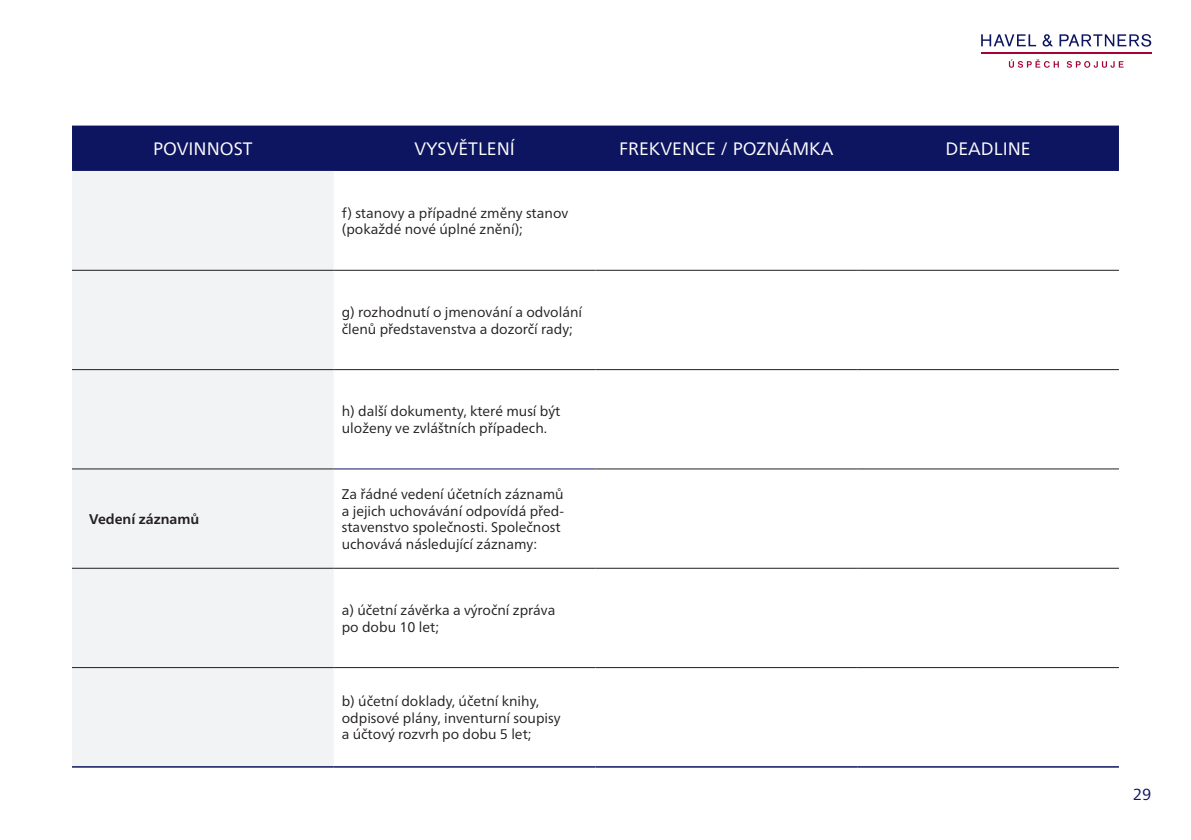
<style>
.page{position:relative;width:1191px;height:840px;background:#fff}
.page>*{position:absolute;margin:0;border:0;box-sizing:border-box;transform-origin:0 0}
.t1{font:18px "Frutiger Neue LTW1 G";color:#fff}
.t2{font:16px "Frutiger Neue LTW1 G";color:#0e1560}
.t3{font:14px/16.8px "Frutiger Neue LTW1 G";color:#231f20}
.t4{font:700 14px "Frutiger Neue LTW1 G";color:#231f20}
</style>
<div class="page">
<svg style="left:1009px;top:59px;width:114px;height:9px"></svg>
<hr style="left:981px;top:52px;width:170px;height:1px;background:#a80235">
<svg style="left:1059px;top:34px;width:92px;height:13px"></svg>
<svg style="left:981px;top:34px;width:55px;height:12px"></svg>
<svg style="left:1042px;top:34px;width:11px;height:12px"></svg>
<div style="left:72px;top:125px;width:1047px;height:46px;background:#0e1560"></div>
<div style="left:72px;top:171px;width:262px;height:594px;background:#f2f3f4"></div>
<hr style="left:72px;top:270px;width:262px;height:1px;background:#231f20">
<hr style="left:334px;top:270px;width:261px;height:1px;background:#231f20">
<hr style="left:595px;top:270px;width:262px;height:1px;background:#231f20">
<hr style="left:857px;top:270px;width:262px;height:1px;background:#231f20">
<hr style="left:72px;top:369px;width:262px;height:1px;background:#231f20">
<hr style="left:334px;top:369px;width:261px;height:1px;background:#231f20">
<hr style="left:595px;top:369px;width:262px;height:1px;background:#231f20">
<hr style="left:857px;top:369px;width:262px;height:1px;background:#231f20">
<hr style="left:72px;top:468px;width:262px;height:1px;background:#231f20">
<hr style="left:595px;top:468px;width:262px;height:1px;background:#231f20">
<hr style="left:857px;top:468px;width:262px;height:1px;background:#231f20">
<hr style="left:72px;top:567px;width:262px;height:1px;background:#231f20">
<hr style="left:334px;top:567px;width:261px;height:1px;background:#231f20">
<hr style="left:595px;top:567px;width:262px;height:1px;background:#231f20">
<hr style="left:857px;top:567px;width:262px;height:1px;background:#231f20">
<hr style="left:72px;top:667px;width:262px;height:1px;background:#231f20">
<hr style="left:334px;top:667px;width:261px;height:1px;background:#231f20">
<hr style="left:595px;top:667px;width:262px;height:1px;background:#231f20">
<hr style="left:857px;top:667px;width:262px;height:1px;background:#231f20">
<hr style="left:72px;top:765px;width:262px;height:2px;background:#0e1560">
<hr style="left:334px;top:765px;width:261px;height:2px;background:#0e1560">
<hr style="left:595px;top:765px;width:262px;height:2px;background:#0e1560">
<hr style="left:857px;top:765px;width:262px;height:2px;background:#0e1560">
<hr style="left:334px;top:468px;width:261px;height:1px;background:#0e1560">
<p class="t1" style="left:153px;top:135px;width:101px">POVINNOST</p>
<p class="t1" style="left:414px;top:135px;width:102px">VYSVĚTLENÍ</p>
<p class="t1" style="left:619px;top:135px;width:216px">FREKVENCE / POZNÁMKA</p>
<p class="t1" style="left:945px;top:135px;width:87px">DEADLINE</p>
<p class="t3" style="left:342px;top:203px;width:228px">f) stanovy a případné změny stanov (pokaždé nové úplné znění);</p>
<p class="t3" style="left:342px;top:302px;width:242px">g) rozhodnutí o jmenování a odvolání členů představenstva a dozorčí rady;</p>
<p class="t4" style="left:89px;top:508px;width:112px">Vedení záznamů</p>
<p class="t3" style="left:342px;top:401px;width:220px">h) další dokumenty, které musí být uloženy ve zvláštních případech.</p>
<p class="t3" style="left:342px;top:484px;width:224px">Za řádné vedení účetních záznamů a jejich uchovávání odpovídá před&shy;stavenstvo společnosti. Společnost uchovává následující záznamy:</p>
<p class="t3" style="left:342px;top:600px;width:215px">a) účetní závěrka a výroční zpráva po dobu 10 let;</p>
<p class="t3" style="left:342px;top:691px;width:220px">b) účetní doklady, účetní knihy, odpisové plány, inventurní soupisy a účtový rozvrh po dobu 5 let;</p>
<p class="t2" style="left:1132px;top:782px;width:20px">29</p>
</div>
